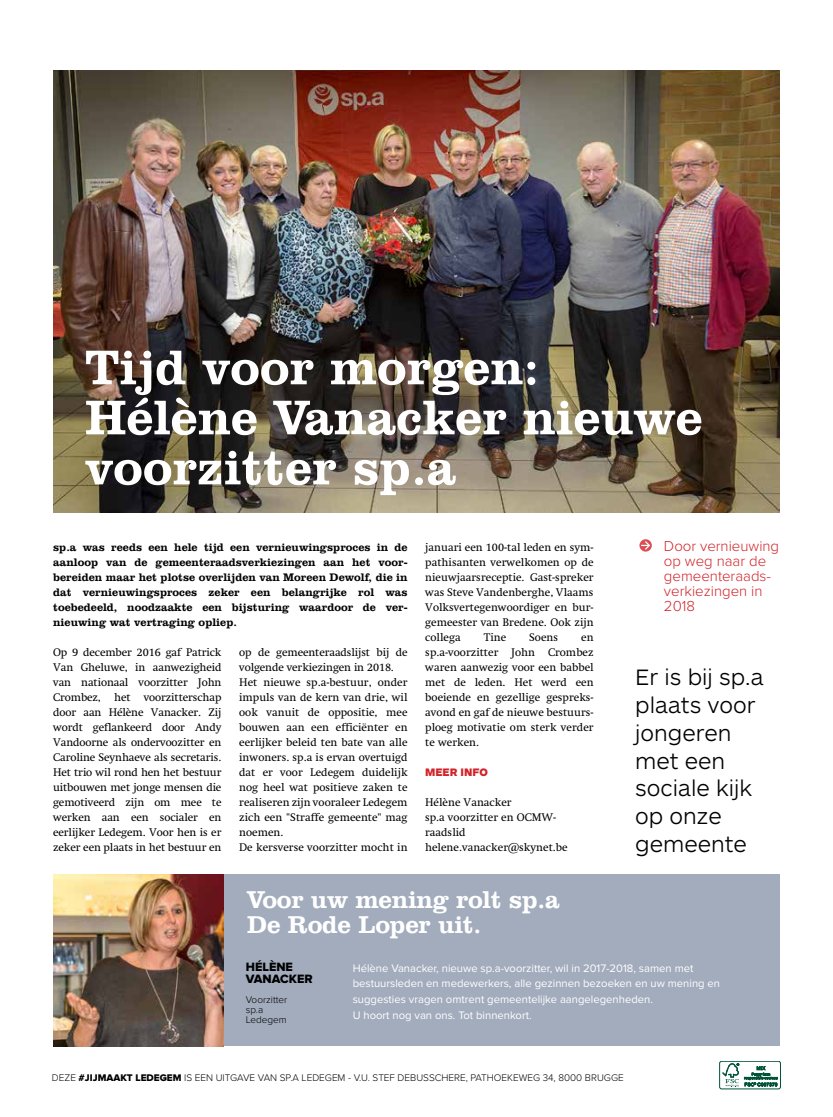
<style>
.page{position:relative;width:833px;height:1117px;background:#fff}
.page>*{position:absolute;margin:0;border:0;box-sizing:border-box;transform-origin:0 0}
.t1{font:700 50px/50px "Clarendon BT Pro";color:#fff}
.t2{font:700 25px/25px "Clarendon BT Pro";letter-spacing:-.01em;color:#fff}
.t3{font:300 23.12px/27.8px "ARS Maquette";color:#000}
.t4{font:300 15px/15px "Proxima Nova";color:#d2232a}
.t5{font:12.5px/12.5px "Proxima Nova Extrabld";color:#000}
.t6{font:11.25px/15px "Swift LT Pro";color:#000;text-align:justify}
.t7{font:700 11.25px/15px "Clarendon BT Pro";color:#000;text-align:justify}
.t8{font:11.25px/15.8px "Proxima Nova";color:#fff}
.t9{font:900 11.25px "ARS Maquette";color:#d2232a}
.t10{font:300 10px/10px "Proxima Nova";color:#000}
.s1{font-family:"Proxima Nova Extrabld";font-weight:400}
</style>
<div class="page">
<div style="left:719px;top:1060px;width:61px;height:28px;border:1px solid #005336;border-radius:2px"></div>
<svg style="left:722px;top:1063px;width:55px;height:23px"></svg>
<img style="left:53px;top:71px;width:727px;height:441px">
<div style="left:53px;top:873px;width:726px;height:172px;background:#a2acbd"></div>
<img style="left:53px;top:873px;width:170px;height:172px">
<svg style="left:639px;top:539px;width:13px;height:12px"></svg>
<svg style="left:641px;top:539px;width:10px;height:12px"></svg>
<h1 class="t1" style="left:85px;top:341px;width:619px">Tijd voor morgen:<br>Hélène Vanacker nieuwe voorzitter sp.a</h1>
<p class="t7" style="left:53px;top:539px;width:356px">sp.a was reeds een hele tijd een vernieuwingsproces in de aanloop van de gemeenteraadsverkiezingen aan het voor&shy;bereiden maar het plotse overlijden van Moreen Dewolf, die in dat vernieuwingsproces zeker een belangrijke rol was toebedeeld, noodzaakte een bijsturing waardoor de ver&shy;nieuwing wat vertraging opliep.</p>
<p class="t6" style="left:53px;top:645px;width:170px">Op 9 december 2016 gaf Patrick Van Gheluwe, in aanwezigheid van nationaal voorzitter John Crombez, het voorzitterschap door aan Hélène Vanacker. Zij wordt geflankeerd door Andy Vandoorne als ondervoozitter en Caroline Seynhaeve als secretaris.<br>Het trio wil rond hen het bestuur uitbouwen met jonge mensen die gemotiveerd zijn om mee te werken aan een socialer en eerlijker Ledegem. Voor hen is er zeker een plaats in het bestuur en</p>
<p class="t6" style="left:239px;top:644px;width:170px;text-align:left">op de gemeenteraadslijst bij de volgende verkiezingen in 2018.<br>Het nieuwe sp.a-bestuur, onder impuls van de kern van drie, wil ook vanuit de oppositie, mee bouwen aan een efficiënter en eerlijker beleid ten bate van alle inwoners. sp.a is ervan overtuigd dat er voor Ledegem duidelijk nog heel wat positieve zaken te realiseren zijn vooraleer Ledegem zich een "Straffe gemeente" mag noemen.<br>De kersverse voorzitter mocht in</p>
<p class="t6" style="left:425px;top:539px;width:170px">januari een 100-tal leden en sym&shy;pathisanten verwelkomen op de nieuwjaarsreceptie. Gast-spreker was Steve Vandenberghe, Vlaams Volksvertegenwoordiger en bur&shy;gemeester van Bredene. Ook zijn collega</p>
<p class="t6" style="left:484px;top:629px;width:24px">Tine</p>
<p class="t6" style="left:529px;top:629px;width:30px">Soens</p>
<p class="t6" style="left:425px;top:629px;width:170px;text-indent:156px">en sp.a-voorzitter John Crombez waren aanwezig voor een babbel met de leden. Het werd een boeiende en gezellige gespreks&shy;avond en gaf de nieuwe bestuurs&shy;ploeg motivatie om sterk verder te werken.</p>
<p class="t9" style="left:425px;top:765px;width:64px">MEER INFO</p>
<p class="t6" style="left:425px;top:794px;width:144px;text-align:left">Hélène Vanacker<br>sp.a voorzitter en OCMW&shy;raadslid helene.vanacker@skynet.be</p>
<h3 class="t4" style="left:664px;top:538px;width:117px">Door vernieuwing op weg naar de gemeenteraads&shy;verkiezingen in<br>2018</h3>
<h3 class="t3" style="left:635px;top:662px;width:130px">Er is bij sp.a plaats voor jongeren met een sociale kijk op onze gemeente</h3>
<h2 class="t2" style="left:247px;top:886px;width:314px">Voor uw mening rolt sp.a<br>De Rode Loper uit.</h2>
<p class="t5" style="left:246px;top:960px;width:68px">HÉLÈNE<br>VANACKER</p>
<p class="t10" style="left:246px;top:994px;width:43px">Voorzitter sp.a<br>Ledegem</p>
<p class="t8" style="left:353px;top:959px;width:369px">Hélène Vanacker, nieuwe sp.a-voorzitter, wil in 2017-2018, samen met bestuursleden en medewerkers, alle gezinnen bezoeken en uw mening en suggesties vragen omtrent gemeentelijke aangelegenheden.<br>U hoort nog van ons. Tot binnenkort.</p>
<p class="t10" style="left:52px;top:1071px;width:573px">DEZE <span class="s1">#JIJMAAKT LEDEGEM</span> IS EEN UITGAVE VAN SP.A LEDEGEM - V.U. STEF DEBUSSCHERE, PATHOEKEWEG 34, 8000 BRUGGE</p>
</div>
